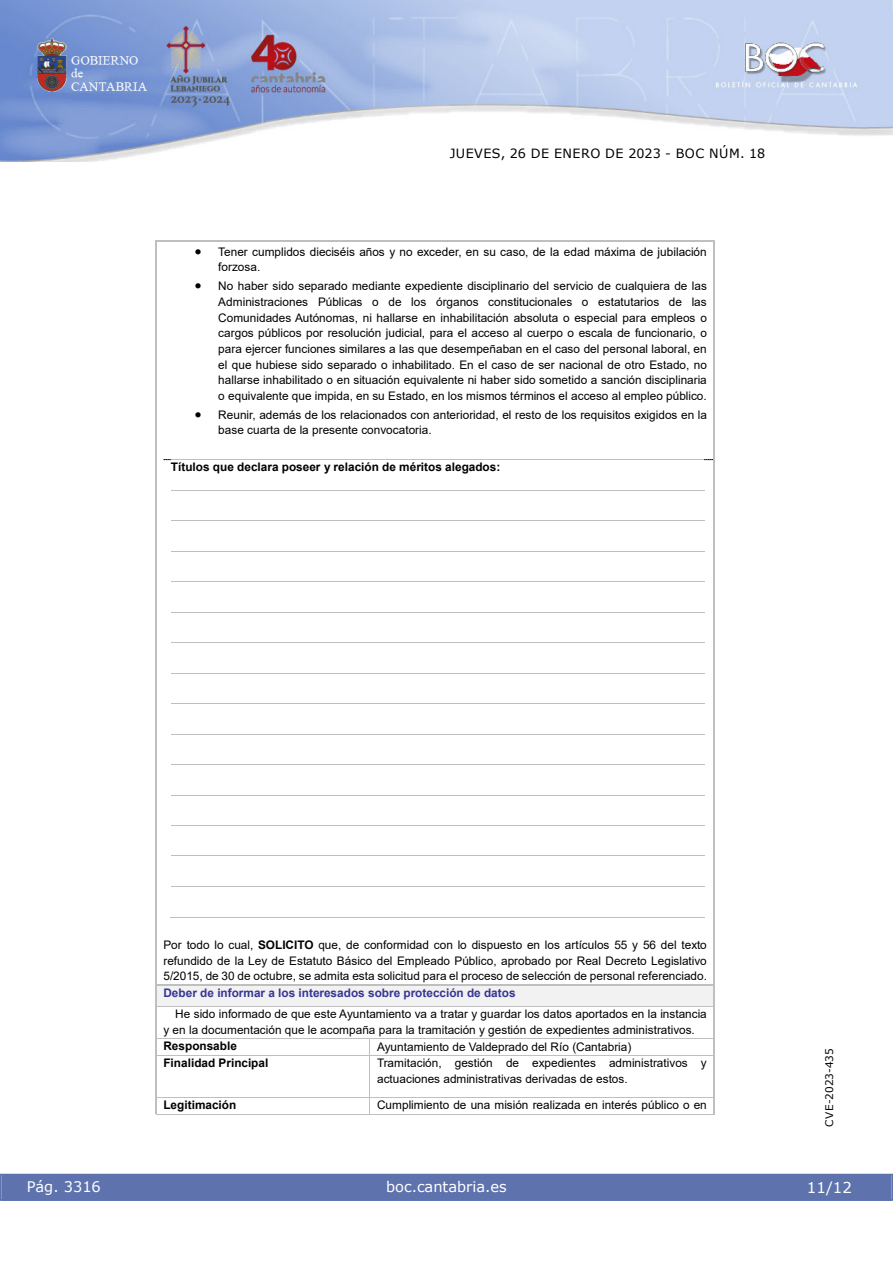
<style>
.page{position:relative;width:893px;height:1263px;background:#fff}
.page>*{position:absolute;margin:0;border:0;box-sizing:border-box;transform-origin:0 0}
.t1{font:15px "Verdana 2";color:#fff}
.t2{font:14.55px "Verdana 2";color:#fff}
.t3{font:12.75px "Verdana 2";letter-spacing:.035em;color:#000}
.t4{font:11.85px/15.6px "Arial";letter-spacing:.005em;color:#000}
.t5{font:700 11.85px "Arial";color:#000}
.t6{font:10.5px "Verdana 2";color:#000}
.s1{font-weight:700}
.s2{font-weight:700;color:#363695}
</style>
<div class="page">
<img style="left:0;top:0;width:893px;height:161px">
<div style="left:1px;top:1174px;width:890px;height:27px;background:#5e73ae"></div>
<hr style="left:171px;top:459px;width:534px;height:1px;background:#bfbfbf">
<hr style="left:171px;top:490px;width:534px;height:1px;background:#bfbfbf">
<hr style="left:171px;top:520px;width:534px;height:1px;background:#bfbfbf">
<hr style="left:171px;top:551px;width:534px;height:1px;background:#bfbfbf">
<hr style="left:171px;top:581px;width:534px;height:1px;background:#bfbfbf">
<hr style="left:171px;top:612px;width:534px;height:1px;background:#bfbfbf">
<hr style="left:171px;top:642px;width:534px;height:1px;background:#bfbfbf">
<hr style="left:171px;top:673px;width:534px;height:1px;background:#bfbfbf">
<hr style="left:171px;top:703px;width:534px;height:1px;background:#bfbfbf">
<hr style="left:171px;top:733px;width:534px;height:1px;background:#bfbfbf">
<hr style="left:171px;top:764px;width:534px;height:1px;background:#bfbfbf">
<hr style="left:171px;top:795px;width:534px;height:1px;background:#bfbfbf">
<hr style="left:171px;top:825px;width:534px;height:1px;background:#bfbfbf">
<hr style="left:171px;top:855px;width:534px;height:1px;background:#bfbfbf">
<hr style="left:171px;top:886px;width:534px;height:1px;background:#bfbfbf">
<hr style="left:170px;top:916px;width:535px;height:1px;background:#bfbfbf">
<hr style="left:157px;top:240px;width:556px;height:1px;background:#bfbfbf">
<hr style="left:156px;top:241px;width:1px;height:744px;background:#bfbfbf">
<hr style="left:713px;top:241px;width:1px;height:744px;background:#bfbfbf">
<div style="left:157px;top:986px;width:556px;height:20px;background:#f2f2f2"></div>
<hr style="left:157px;top:985px;width:556px;height:1px;background:#bfbfbf">
<svg style="left:156px;top:985px;width:1px;height:22px"></svg>
<hr style="left:157px;top:1006px;width:556px;height:1px;background:#bfbfbf">
<svg style="left:713px;top:985px;width:1px;height:22px"></svg>
<hr style="left:156px;top:1007px;width:1px;height:31px;background:#bfbfbf">
<hr style="left:713px;top:1007px;width:1px;height:31px;background:#bfbfbf">
<hr style="left:157px;top:1038px;width:212px;height:1px;background:#bfbfbf">
<hr style="left:370px;top:1038px;width:343px;height:1px;background:#bfbfbf">
<svg style="left:156px;top:1038px;width:1px;height:18px"></svg>
<hr style="left:157px;top:1055px;width:212px;height:1px;background:#bfbfbf">
<svg style="left:369px;top:1038px;width:1px;height:18px"></svg>
<hr style="left:370px;top:1055px;width:343px;height:1px;background:#bfbfbf">
<svg style="left:713px;top:1038px;width:1px;height:18px"></svg>
<hr style="left:156px;top:1056px;width:1px;height:41px;background:#bfbfbf">
<hr style="left:369px;top:1056px;width:1px;height:41px;background:#bfbfbf">
<hr style="left:713px;top:1056px;width:1px;height:41px;background:#bfbfbf">
<hr style="left:157px;top:1097px;width:212px;height:1px;background:#bfbfbf">
<hr style="left:370px;top:1097px;width:343px;height:1px;background:#bfbfbf">
<svg style="left:156px;top:1097px;width:1px;height:17px"></svg>
<hr style="left:156px;top:1114px;width:213px;height:1px;background:#bfbfbf">
<svg style="left:369px;top:1097px;width:1px;height:18px"></svg>
<hr style="left:370px;top:1114px;width:343px;height:1px;background:#bfbfbf">
<svg style="left:713px;top:1097px;width:1px;height:18px"></svg>
<p class="t3" style="left:450px;top:144px;width:317px">JUEVES, 26 DE ENERO DE 2023 - BOC NÚM. 18</p>
<p class="t4" style="left:218px;top:244px;width:490px;text-indent:-24px">• Tener cumplidos dieciséis años y no exceder, en su caso, de la edad máxima de jubilación forzosa.</p>
<p class="t4" style="left:218px;top:278px;width:490px;text-align:justify;text-indent:-24px">• No haber sido separado mediante expediente disciplinario del servicio de cualquiera de las Administraciones Públicas o de los órganos constitucionales o estatutarios de las Comunidades Autónomas, ni hallarse en inhabilitación absoluta o especial para empleos o cargos públicos por resolución judicial, para el acceso al cuerpo o escala de funcionario, o para ejercer funciones similares a las que desempeñaban en el caso del personal laboral, en el que hubiese sido separado o inhabilitado. En el caso de ser nacional de otro Estado, no hallarse inhabilitado o en situación equivalente ni haber sido sometido a sanción disciplinaria o equivalente que impida, en su Estado, en los mismos términos el acceso al empleo público.</p>
<p class="t4" style="left:218px;top:407px;width:490px;text-indent:-24px">• Reunir, además de los relacionados con anterioridad, el resto de los requisitos exigidos en la base cuarta de la presente convocatoria.</p>
<p class="t5" style="left:171px;top:458px;width:331px">Títulos que declara poseer y relación de méritos alegados:</p>
<p class="t4" style="left:163px;top:936px;width:545px;line-height:16px;text-align:justify">Por todo lo cual, <span class="s1">SOLICITO</span> que, de conformidad con lo dispuesto en los artículos 55 y 56 del texto refundido de la Ley de Estatuto Básico del Empleado Público, aprobado por Real Decreto Legislativo 5/2015, de 30 de octubre, se admita esta solicitud para el proceso de selección de personal referenciado.<br><span class="s2">Deber de informar a los interesados sobre protección de datos</span></p>
<p class="t4" style="left:163px;top:1006px;width:545px;text-indent:12px">He sido informado de que este Ayuntamiento va a tratar y guardar los datos aportados en la instancia y en la documentación que le acompaña para la tramitación y gestión de expedientes administrativos.<br><span class="s1">Responsable</span></p>
<p class="t4" style="left:377px;top:1038px;width:256px">Ayuntamiento de Valdeprado del Río (Cantabria)</p>
<p class="t5" style="left:163px;top:1054px;width:107px">Finalidad Principal</p>
<p class="t4" style="left:377px;top:1055px;width:331px">Tramitación, gestión de expedientes administrativos y actuaciones administrativas derivadas de estos.</p>
<p class="t5" style="left:163px;top:1096px;width:74px">Legitimación</p>
<p class="t4" style="left:377px;top:1097px;width:331px">Cumplimiento de una misión realizada en interés público o en</p>
<p class="t2" style="left:27px;top:1177px;width:76px">Pág. 3316</p>
<p class="t2" style="left:386px;top:1177px;width:122px">boc.cantabria.es</p>
<p class="t6" style="left:822px;top:1126px;width:80px;rotate:-90deg">CVE-2023-435</p>
<p class="t1" style="left:807px;top:1177px;width:46px">11/12</p>
</div>
